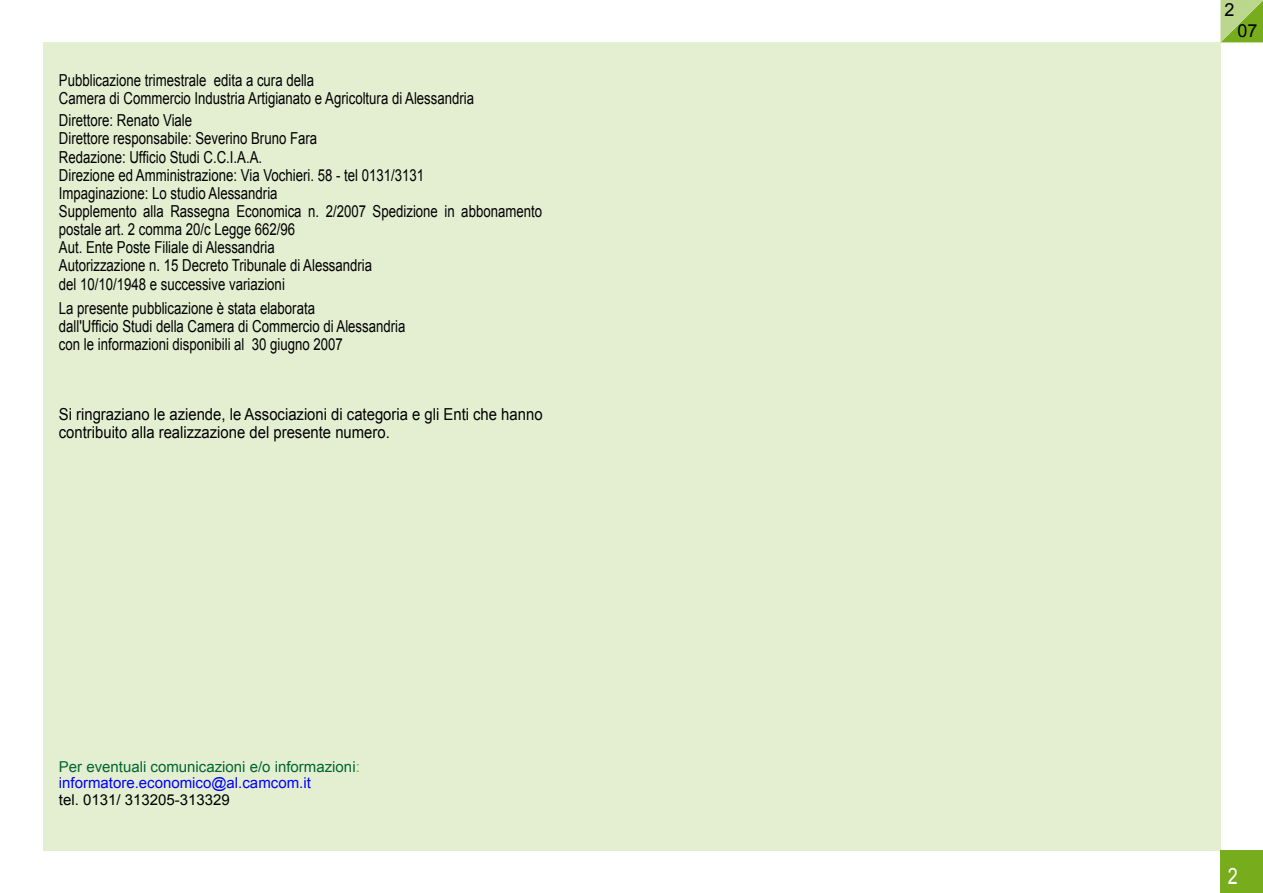
<style>
.page{position:relative;width:1263px;height:893px;background:#fff}
.page>*{position:absolute;margin:0;border:0;box-sizing:border-box;transform-origin:0 0}
.t1{font:22.5px "Arial";color:#fff;scale:.8 1}
.t2{font:18px "Arial";color:#000}
.t3{font:16.5px/18.1px "Arial";color:#000;scale:.8 1}
.t4{font:16.5px/18px "Arial";color:#000;scale:.9 1}
.t5{font:15px/16.5px "Arial";color:#006530}
.t6{font:15px "Arial";color:#000}
.s1{color:#77ad1c}
.s2{color:#00f}
</style>
<div class="page">
<div style="left:43px;top:43px;width:1177px;height:807px;background:#e4efd2"></div>
<svg style="left:1220px;top:0;width:43px;height:42px;background:#9bc358"></svg>
<div style="left:1220px;top:851px;width:43px;height:42px;background:#77ad1c"></div>
<p class="t3" style="left:59px;top:71px;width:521px">Pubblicazione trimestrale edita a cura della<br>Camera di Commercio Industria Artigianato e Agricoltura di Alessandria</p>
<p class="t3" style="left:59px;top:111px;width:605px">Direttore: Renato Viale<br>Direttore responsabile: Severino Bruno Fara<br>Redazione: Ufficio Studi C.C.I.A.A.<br>Direzione ed Amministrazione: Via Vochieri. 58 - tel 0131/3131<br>Impaginazione: Lo studio Alessandria<br>Supplemento alla Rassegna Economica n. 2/2007 Spedizione in abbonamento postale art. 2 comma 20/c Legge 662/96<br>Aut. Ente Poste Filiale di Alessandria<br>Autorizzazione n. 15 Decreto Tribunale di Alessandria<br>del 10/10/1948 e successive variazioni</p>
<p class="t3" style="left:59px;top:299px;width:435px">La presente pubblicazione è stata elaborata<br>dall'Ufficio Studi della Camera di Commercio di Alessandria con le informazioni disponibili al 30 giugno 2007</p>
<p class="t4" style="left:59px;top:405px;width:539px">Si ringraziano le aziende, le Associazioni di categoria e gli Enti che hanno contribuito alla realizzazione del presente numero.</p>
<p class="t5" style="left:59px;top:758px;width:302px">Per eventuali comunicazioni e/o informazioni<span class="s1">: </span><span class="s2">informatore.economico@al.camcom.it</span></p>
<p class="t6" style="left:59px;top:791px;width:172px">tel. 0131/ 313205-313329</p>
<p class="t2" style="left:1224px;top:0;width:12px">2</p>
<p class="t2" style="left:1237px;top:21px;width:22px">07</p>
<h1 class="t1" style="left:1228px;top:863px;width:14px">2</h1>
</div>
